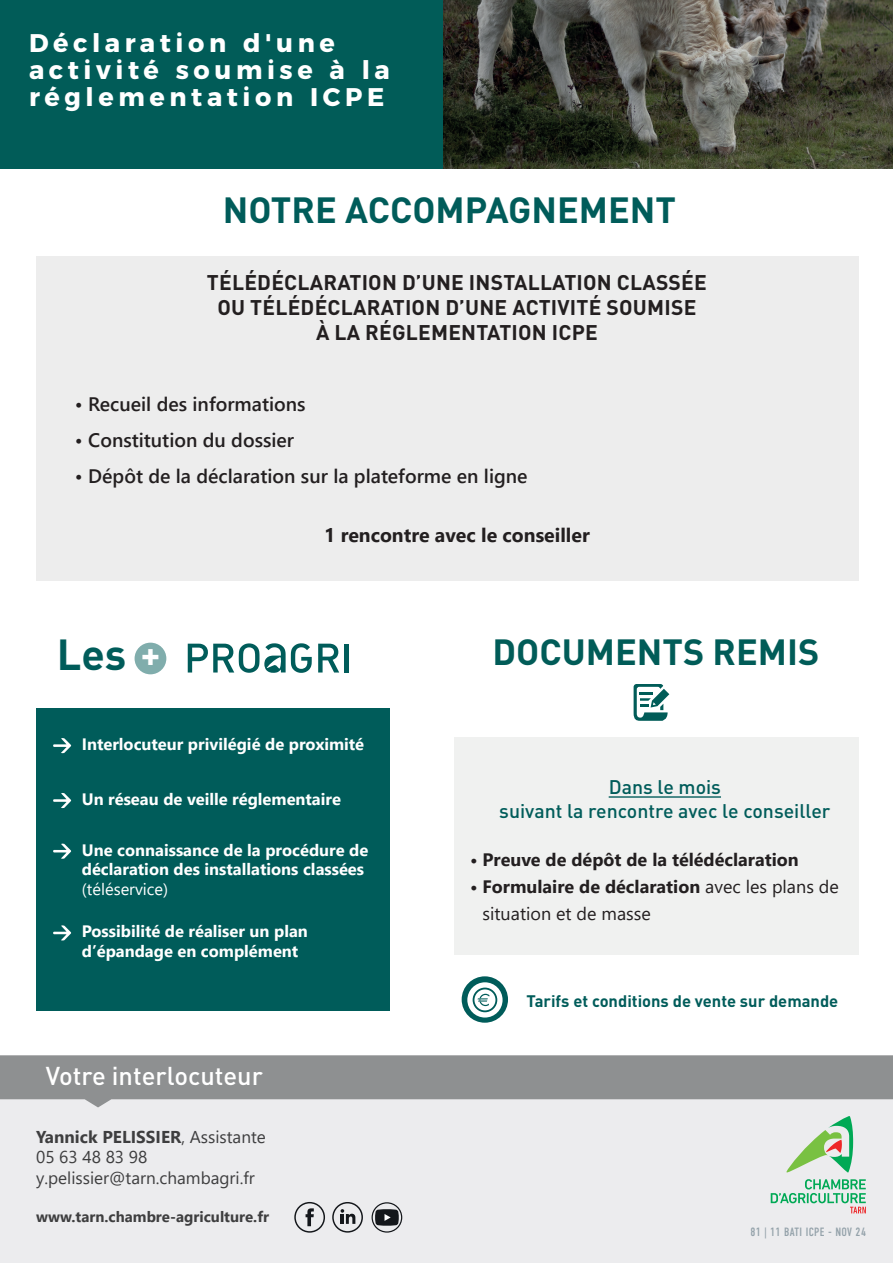
<style>
.page{position:relative;width:893px;height:1263px;background:#fff}
.page>*{position:absolute;margin:0;border:0;box-sizing:border-box;transform-origin:0 0}
.t1{font:700 42.9px "DIN";color:#005c5a}
.t2{font:700 36px "DIN";color:#005c5a}
.t3{font:700 36px "DIN";color:#015c58}
.t4{font:700 25.5px/27px "Montserrat";letter-spacing:.18em;color:#fff}
.t5{font:500 25.5px "DIN Pro";color:#fff}
.t6{font:700 21px/25.2px "DIN Pro";letter-spacing:.01em;color:#231f20;text-align:center}
.t7{font:600 19.5px "Segoe UI";color:#231f20}
.t8{font:500 19.5px/23.4px "DIN Pro";color:#005c5a;text-align:center}
.t9{font:700 19.5px "Segoe UI";color:#231f20}
.t10{font:18px/27px "Segoe UI";color:#231f20}
.t11{font:700 18px "Segoe UI";color:#231f20}
.t12{font:17.1px/20.5px "Segoe UI";color:#3e3e3f}
.t13{font:700 16.5px/19.8px "Segoe UI";color:#fff}
.t14{font:700 16.5px "DIN";color:#005c5a}
.t15{font:16.5px "Segoe UI";color:#fff}
.t16{font:700 15px "Segoe UI";color:#3e3e3f}
.t17{font:12px "DIN Condensed";letter-spacing:.03em;color:#94a2aa}
.s1{font-size:35.85px;color:#fff}
.s2{font-weight:700}
</style>
<div class="page">
<div style="left:0;top:1068px;width:893px;height:195px;background:#ececee"></div>
<svg style="left:786px;top:1116px;width:67px;height:56px"></svg>
<svg style="left:771px;top:1179px;width:95px;height:34px"></svg>
<div style="left:36px;top:256px;width:823px;height:324px;background:#ededed"></div>
<img style="left:443px;top:0;width:450px;height:169px">
<div style="left:0;top:0;width:443px;height:169px;background:#015c58"></div>
<div style="left:454px;top:737px;width:405px;height:218px;background:#f0f1f0"></div>
<svg style="left:634px;top:684px;width:35px;height:37px"></svg>
<div style="left:462px;top:976px;width:46px;height:47px;background:#005c5a;border-radius:50%"></div>
<svg style="left:467px;top:982px;width:36px;height:35px"></svg>
<hr style="left:609px;top:796px;width:112px;height:2px;background:#005c5a">
<div style="left:36px;top:708px;width:353px;height:302px;background:#005c5a"></div>
<svg style="left:318px;top:644px;width:21px;height:28px"></svg>
<hr style="left:345px;top:644px;width:4px;height:28px;background:#005c5a">
<svg style="left:188px;top:643px;width:124px;height:30px"></svg>
<div style="left:135px;top:643px;width:31px;height:31px;background:#80adac;border-radius:50%"></div>
<svg style="left:53px;top:738px;width:18px;height:15px"></svg>
<svg style="left:53px;top:793px;width:18px;height:15px"></svg>
<svg style="left:53px;top:843px;width:18px;height:16px"></svg>
<svg style="left:53px;top:925px;width:18px;height:16px"></svg>
<svg style="left:0;top:1055px;width:893px;height:52px;background:#9c9e9f"></svg>
<div style="left:294px;top:1202px;width:31px;height:31px;border:1px solid #14171b;border-radius:15px"></div>
<svg style="left:306px;top:1208px;width:8px;height:18px"></svg>
<div style="left:332px;top:1202px;width:31px;height:30px;border:1px solid #14171b;border-radius:15px"></div>
<svg style="left:341px;top:1209px;width:14px;height:15px"></svg>
<div style="left:372px;top:1202px;width:30px;height:30px;border:1px solid #14171b;border-radius:15px"></div>
<svg style="left:375px;top:1209px;width:24px;height:17px"></svg>
<h3 class="t4" style="left:29px;top:27px;width:362px">Déclaration d'une activité soumise à la réglementation ICPE</h3>
<h2 class="t2" style="left:223px;top:186px;width:455px">NOTRE ACCOMPAGNEMENT</h2>
<p class="t6" style="left:207px;top:267px;width:501px">TÉLÉDÉCLARATION D’UNE INSTALLATION CLASSÉE<br>OU TÉLÉDÉCLARATION D’UNE ACTIVITÉ SOUMISE<br>À LA RÉGLEMENTATION ICPE</p>
<p class="t7" style="left:75px;top:386px;width:232px">• Recueil des informations</p>
<p class="t7" style="left:75px;top:422px;width:221px">• Constitution du dossier</p>
<p class="t7" style="left:75px;top:457px;width:454px">• Dépôt de la déclaration sur la plateforme en ligne</p>
<p class="t9" style="left:324px;top:516px;width:267px">1 rencontre avec le conseiller</p>
<h1 class="t1" style="left:57px;top:626px;width:105px">Les <span class="s1">+</span></h1>
<p class="t13" style="left:82px;top:733px;width:284px">Interlocuteur privilégié de proximité</p>
<p class="t13" style="left:82px;top:788px;width:261px">Un réseau de veille réglementaire</p>
<p class="t13" style="left:82px;top:838px;width:288px">Une connaissance de la procédure de déclaration des installations classées</p>
<p class="t15" style="left:82px;top:874px;width:88px">(téléservice)</p>
<p class="t13" style="left:82px;top:920px;width:228px">Possibilité de réaliser un plan d’épandage en complément</p>
<h3 class="t5" style="left:46px;top:1055px;width:219px">Votre interlocuteur</h3>
<p class="t12" style="left:36px;top:1125px;width:231px"><span class="s2">Yannick PELISSIER</span>, Assistante<br>05 63 48 83 98 y.pelissier@tarn.chambagri.fr</p>
<p class="t16" style="left:36px;top:1202px;width:234px">www.tarn.chambre-agriculture.fr</p>
<h2 class="t3" style="left:493px;top:628px;width:328px">DOCUMENTS REMIS</h2>
<p class="t8" style="left:499px;top:773px;width:333px">Dans le mois<br>suivant la rencontre avec le conseiller</p>
<p class="t11" style="left:470px;top:843px;width:330px">• Preuve de dépôt de la télédéclaration</p>
<p class="t10" style="left:483px;top:872px;width:358px;text-indent:-13px"><span class="s2">• Formulaire de déclaration</span> avec les plans de situation et de masse</p>
<p class="t14" style="left:526px;top:990px;width:313px">Tarifs et conditions de vente sur demande</p>
<p class="t17" style="left:751px;top:1225px;width:117px">81 | 11 BATI ICPE - NOV 24</p>
</div>
